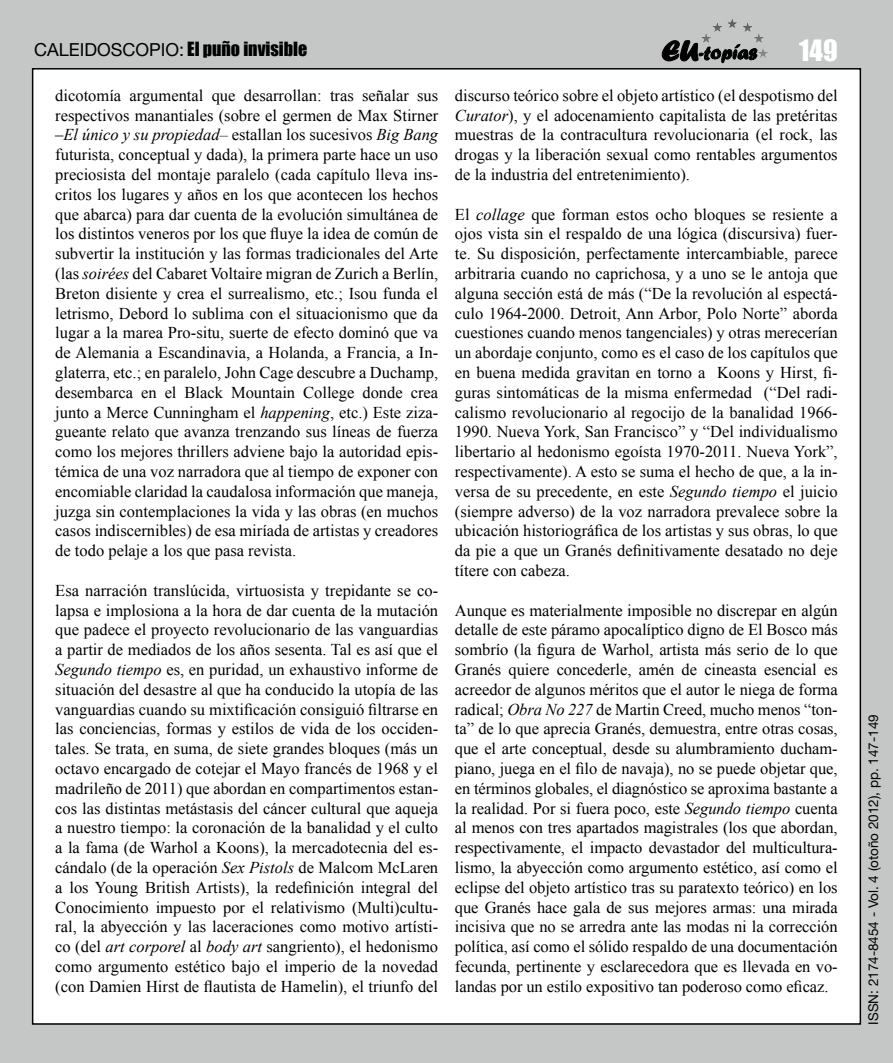
<style>
.page{position:relative;width:893px;height:1063px;background:#c5c6c6}
.page>*{position:absolute;margin:0;border:0;box-sizing:border-box;transform-origin:0 0}
.t1{font:27px "Impact";color:#fff}
.t2{font:18px "Impact";color:#000}
.t3{font:16.5px/19.8px "Times New Roman";color:#000;text-align:justify}
.t4{font:13.5px "Helvetica Neue";color:#000}
.s1{font-family:"Helvetica Neue"}
.s2{font-style:italic}
</style>
<div class="page">
<div style="left:33px;top:69px;width:827px;height:955px;background:#fff"></div>
<svg style="left:662px;top:40px;width:94px;height:23px"></svg>
<hr style="left:701px;top:19px;width:67px;height:1px;background:#575757">
<hr style="left:701px;top:20px;width:67px;height:1px;background:#585858">
<hr style="left:701px;top:21px;width:67px;height:1px;background:#595959">
<hr style="left:701px;top:22px;width:67px;height:1px;background:#5b5b5a">
<hr style="left:701px;top:23px;width:67px;height:1px;background:#5c5c5b">
<hr style="left:701px;top:24px;width:67px;height:1px;background:#5e5e5d">
<hr style="left:701px;top:25px;width:67px;height:1px;background:#5f5f5e">
<hr style="left:701px;top:26px;width:67px;height:1px;background:#616160">
<hr style="left:701px;top:27px;width:67px;height:1px;background:#626261">
<hr style="left:701px;top:28px;width:67px;height:1px;background:#646463">
<hr style="left:701px;top:29px;width:67px;height:1px;background:#656564">
<hr style="left:701px;top:30px;width:67px;height:1px;background:#666665">
<hr style="left:701px;top:31px;width:67px;height:1px;background:#686867">
<hr style="left:701px;top:32px;width:67px;height:1px;background:#696968">
<hr style="left:701px;top:33px;width:67px;height:1px;background:#6b6b6a">
<hr style="left:701px;top:34px;width:67px;height:1px;background:#6c6c6b">
<hr style="left:701px;top:35px;width:67px;height:1px;background:#6d6d6d">
<hr style="left:701px;top:36px;width:67px;height:1px;background:#6e6e6e">
<hr style="left:701px;top:37px;width:67px;height:1px;background:#707070">
<hr style="left:701px;top:38px;width:67px;height:1px;background:#717171">
<hr style="left:701px;top:39px;width:67px;height:1px;background:#737373">
<hr style="left:701px;top:40px;width:67px;height:1px;background:#747474">
<hr style="left:701px;top:41px;width:67px;height:1px;background:#757574">
<hr style="left:701px;top:42px;width:67px;height:1px;background:#777776">
<hr style="left:701px;top:43px;width:67px;height:1px;background:#787877">
<hr style="left:701px;top:44px;width:67px;height:1px;background:#7a7a79">
<hr style="left:701px;top:45px;width:67px;height:1px;background:#7b7b7a">
<hr style="left:701px;top:46px;width:67px;height:1px;background:#7c7d7c">
<hr style="left:701px;top:47px;width:67px;height:1px;background:#7d7e7d">
<hr style="left:701px;top:48px;width:67px;height:1px;background:#7f7f7f">
<hr style="left:701px;top:49px;width:67px;height:1px;background:#808080">
<hr style="left:701px;top:50px;width:67px;height:1px;background:#818181">
<hr style="left:701px;top:51px;width:67px;height:1px;background:#838383">
<hr style="left:701px;top:52px;width:67px;height:1px;background:#848484">
<hr style="left:701px;top:53px;width:67px;height:1px;background:#868685">
<hr style="left:701px;top:54px;width:67px;height:1px;background:#878786">
<hr style="left:701px;top:55px;width:67px;height:1px;background:#888988">
<hr style="left:701px;top:56px;width:67px;height:1px;background:#898989">
<hr style="left:701px;top:57px;width:67px;height:1px;background:#8b8b8b">
<p class="t2" style="left:34px;top:35px;width:275px"><span class="s1">CALEIDOSCOPIO:</span> El puño invisible</p>
<h1 class="t1" style="left:799px;top:29px;width:40px">149</h1>
<p class="t3" style="left:55px;top:85px;width:384px">dicotomía argumental que desarrollan: tras señalar sus respectivos manantiales (sobre el germen de Max Stirner –<span class="s2">El único y su propiedad–</span> estallan los sucesivos <span class="s2">Big Bang </span>futurista, conceptual y dada), la primera parte hace un uso preciosista del montaje paralelo (cada capítulo lleva ins&shy;critos los lugares y años en los que acontecen los hechos que abarca) para dar cuenta de la evolución simultánea de los distintos veneros por los que fluye la idea de común de subvertir la institución y las formas tradicionales del Arte (las <span class="s2">soirées</span> del Cabaret Voltaire migran de Zurich a Berlín, Breton disiente y crea el surrealismo, etc.; Isou funda el letrismo, Debord lo sublima con el situacionismo que da lugar a la marea Pro-situ, suerte de efecto dominó que va de Alemania a Escandinavia, a Holanda, a Francia, a In&shy;glaterra, etc.; en paralelo, John Cage descubre a Duchamp, desembarca en el Black Mountain College donde crea junto a Merce Cunningham el <span class="s2">happening</span>, etc.) Este ziza&shy;gueante relato que avanza trenzando sus líneas de fuerza como los mejores thrillers adviene bajo la autoridad epis&shy;témica de una voz narradora que al tiempo de exponer con encomiable claridad la caudalosa información que maneja, juzga sin contemplaciones la vida y las obras (en muchos casos indiscernibles) de esa miríada de artistas y creadores de todo pelaje a los que pasa revista.</p>
<p class="t3" style="left:55px;top:580px;width:384px">Esa narración translúcida, virtuosista y trepidante se co&shy;lapsa e implosiona a la hora de dar cuenta de la mutación que padece el proyecto revolucionario de las vanguardias a partir de mediados de los años sesenta. Tal es así que el <span class="s2">Segundo tiempo</span> es, en puridad, un exhaustivo informe de situación del desastre al que ha conducido la utopía de las vanguardias cuando su mixtificación consiguió filtrarse en las conciencias, formas y estilos de vida de los occiden&shy;tales. Se trata, en suma, de siete grandes bloques (más un octavo encargado de cotejar el Mayo francés de 1968 y el madrileño de 2011) que abordan en compartimentos estan&shy;cos las distintas metástasis del cáncer cultural que aqueja a nuestro tiempo: la coronación de la banalidad y el culto a la fama (de Warhol a Koons), la mercadotecnia del es&shy;cándalo (de la operación <span class="s2">Sex Pistols</span> de Malcom McLaren a los Young British Artists), la redefinición integral del Conocimiento impuesto por el relativismo (Multi)cultu&shy;ral, la abyección y las laceraciones como motivo artísti&shy;co (del <span class="s2">art corporel</span> al <span class="s2">body art</span> sangriento), el hedonismo como argumento estético bajo el imperio de la novedad (con Damien Hirst de flautista de Hamelin), el triunfo del</p>
<p class="t3" style="left:455px;top:85px;width:384px">discurso teórico sobre el objeto artístico (el despotismo del <span class="s2">Curator</span>), y el adocenamiento capitalista de las pretéritas muestras de la contracultura revolucionaria (el rock, las drogas y la liberación sexual como rentables argumentos de la industria del entretenimiento).</p>
<p class="t3" style="left:455px;top:204px;width:384px">El <span class="s2">collage</span> que forman estos ocho bloques se resiente a ojos vista sin el respaldo de una lógica (discursiva) fuer&shy;te. Su disposición, perfectamente intercambiable, parece arbitraria cuando no caprichosa, y a uno se le antoja que alguna sección está de más (“De la revolución al espectá&shy;culo 1964-2000. Detroit, Ann Arbor, Polo Norte” aborda cuestiones cuando menos tangenciales) y otras merecerían un abordaje conjunto, como es el caso de los capítulos que en buena medida gravitan en torno a Koons y Hirst, fi&shy;guras sintomáticas de la misma enfermedad (“Del radi&shy;calismo revolucionario al regocijo de la banalidad 1966- 1990. Nueva York, San Francisco” y “Del individualismo libertario al hedonismo egoísta 1970-2011. Nueva York”, respectivamente). A esto se suma el hecho de que, a la in&shy;versa de su precedente, en este <span class="s2">Segundo tiempo</span> el juicio (siempre adverso) de la voz narradora prevalece sobre la ubicación historiográfica de los artistas y sus obras, lo que da pie a que un Granés definitivamente desatado no deje títere con cabeza.</p>
<p class="t3" style="left:455px;top:600px;width:384px">Aunque es materialmente imposible no discrepar en algún detalle de este páramo apocalíptico digno de El Bosco más sombrío (la figura de Warhol, artista más serio de lo que Granés quiere concederle, amén de cineasta esencial es acreedor de algunos méritos que el autor le niega de forma radical; <span class="s2">Obra No 227</span> de Martin Creed, mucho menos “ton&shy;ta” de lo que aprecia Granés, demuestra, entre otras cosas, que el arte conceptual, desde su alumbramiento ducham&shy;piano, juega en el filo de navaja), no se puede objetar que, en términos globales, el diagnóstico se aproxima bastante a la realidad. Por si fuera poco, este <span class="s2">Segundo tiempo</span> cuenta al menos con tres apartados magistrales (los que abordan, respectivamente, el impacto devastador del multicultura&shy;lismo, la abyección como argumento estético, así como el eclipse del objeto artístico tras su paratexto teórico) en los que Granés hace gala de sus mejores armas: una mirada incisiva que no se arredra ante las modas ni la corrección política, así como el sólido respaldo de una documentación fecunda, pertinente y esclarecedora que es llevada en vo&shy;landas por un estilo expositivo tan poderoso como eficaz.</p>
<p class="t4" style="left:865px;top:1025px;width:312px;rotate:-90deg">ISSN: 2174-8454 - Vol. 4 (otoño 2012), pp. 147-149</p>
</div>
